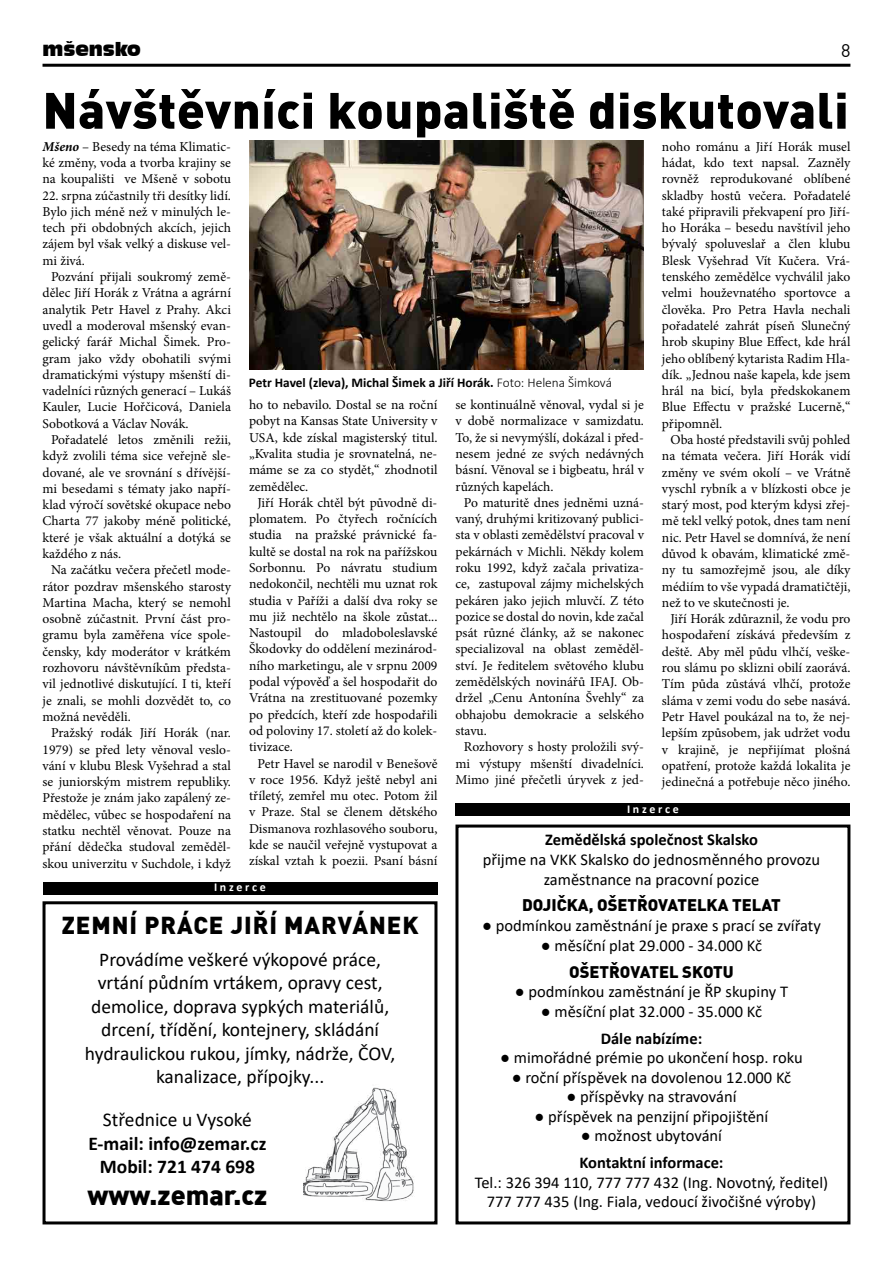
<style>
.page{position:relative;width:893px;height:1263px;background:#fff}
.page>*{position:absolute;margin:0;border:0;box-sizing:border-box;transform-origin:0 0}
.t1{font:900 50.25px "Unient DINCE";letter-spacing:.01em;color:#000}
.t2{font:900 27px "Unient DINCE";color:#000}
.t3{font:900 24px "Unient DINCE";letter-spacing:.04em;color:#000}
.t4{font:19.5px/23.4px "Calibri";color:#000;text-align:center}
.t5{font:700 19.5px/23.4px "Calibri";color:#000;text-align:center}
.t6{font:18px "Incised 901 BT Compact";color:#000}
.t7{font:18px "Unient DINCE";color:#000}
.t8{font:16.5px/19.5px "Calibri";color:#000;text-align:center}
.t9{font:700 16.5px "Calibri";color:#000}
.t10{font:900 16.5px "Unient DINCE";color:#000}
.t11{font:13.65px/16.4px "Minion Pro";color:#000;text-align:justify}
.t12{font:700 13.35px "Calibri";color:#000}
.t13{font:700 12px "Calibri";color:#fff}
.s1{font-weight:700;font-style:italic}
.s2{font-weight:300}
</style>
<div class="page">
<hr style="left:43px;top:64px;width:807px;height:3px;background:#000">
<div style="left:43px;top:882px;width:394px;height:12px;background:#000"></div>
<div style="left:43px;top:901px;width:394px;height:323px;border:3px solid #000"></div>
<img style="left:303px;top:1087px;width:111px;height:114px">
<div style="left:455px;top:824px;width:395px;height:400px;border:3px solid #000"></div>
<div style="left:455px;top:804px;width:395px;height:12px;background:#000"></div>
<img style="left:249px;top:141px;width:395px;height:228px">
<h3 class="t6" style="left:43px;top:39px;width:100px">mšensko</h3>
<h3 class="t7" style="left:841px;top:39px;width:11px">8</h3>
<h1 class="t1" style="left:43px;top:76px;width:808px">Návštěvníci koupaliště diskutovali</h1>
<p class="t11" style="left:43px;top:138px;width:190px"><span class="s1">Mšeno</span> – Besedy na téma Klimatic&shy;ké změny, voda a tvorba krajiny se na koupališti ve Mšeně v sobotu</p>
<p class="t11" style="left:43px;top:187px;width:190px">22. srpna zúčastnily tři desítky lidí.<br>Bylo jich méně než v minulých le&shy;tech při obdobných akcích, jejich zájem byl však velký a diskuse vel&shy;mi živá.</p>
<p class="t11" style="left:43px;top:269px;width:190px;text-indent:8px">Pozvání přijali soukromý země&shy;dělec Jiří Horák z Vrátna a agrární analytik Petr Havel z Prahy. Akci uvedl a moderoval mšenský evan&shy;gelický farář Michal Šimek. Pro&shy;gram jako vždy obohatili svými dramatickými výstupy mšenští di&shy;vadelníci různých generací – Lukáš Kauler, Lucie Hořčicová, Daniela Sobotková a Václav Novák.</p>
<p class="t11" style="left:43px;top:431px;width:190px;text-indent:8px">Pořadatelé letos změnili režii, když zvolili téma sice veřejně sle&shy;dované, ale ve srovnání s dřívější&shy;mi besedami s tématy jako napří&shy;klad výročí sovětské okupace nebo Charta 77 jakoby méně politické, které je však aktuální a dotýká se každého z nás.</p>
<p class="t11" style="left:43px;top:562px;width:190px;text-indent:8px">Na začátku večera přečetl mode&shy;rátor pozdrav mšenského starosty Martina Macha, který se nemohl osobně zúčastnit. První část pro&shy;gramu byla zaměřena více spole&shy;čensky, kdy moderátor v krátkém rozhovoru návštěvníkům předsta&shy;vil jednotlivé diskutující. I ti, kteří je znali, se mohli dozvědět to, co možná nevěděli.</p>
<p class="t11" style="left:43px;top:725px;width:190px;text-indent:8px">Pražský rodák Jiří Horák (nar.<br>1979) se před lety věnoval veslo&shy;vání v klubu Blesk Vyšehrad a stal se juniorským mistrem republiky.<br>Přestože je znám jako zapálený ze&shy;mědělec, vůbec se hospodaření na statku nechtěl věnovat. Pouze na přání dědečka studoval zeměděl&shy;skou univerzitu v Suchdole, i když</p>
<p class="t11" style="left:662px;top:138px;width:190px">noho románu a Jiří Horák musel hádat, kdo text napsal. Zazněly rovněž reprodukované oblíbené skladby hostů večera. Pořadatelé také připravili překvapení pro Jiří&shy;ho Horáka – besedu navštívil jeho bývalý spoluveslař a člen klubu Blesk Vyšehrad Vít Kučera. Vrá&shy;tenského zemědělce vychválil jako velmi houževnatého sportovce a člověka. Pro Petra Havla nechali pořadatelé zahrát píseň Slunečný hrob skupiny Blue Effect, kde hrál jeho oblíbený kytarista Radim Hla&shy;dík. „Jednou naše kapela, kde jsem hrál na bicí, byla předskokanem Blue Effectu v pražské Lucerně,“ připomněl.</p>
<p class="t11" style="left:662px;top:431px;width:190px;text-indent:8px">Oba hosté představili svůj pohled na témata večera. Jiří Horák vidí změny ve svém okolí – ve Vrátně vyschl rybník a v blízkosti obce je starý most, pod kterým kdysi zřej&shy;mě tekl velký potok, dnes tam není nic. Petr Havel se domnívá, že není důvod k obavám, klimatické změ&shy;ny tu samozřejmě jsou, ale díky médiím to vše vypadá dramatičtěji, než to ve skutečnosti je.</p>
<p class="t11" style="left:662px;top:611px;width:190px;text-indent:8px">Jiří Horák zdůraznil, že vodu pro hospodaření získává především z deště. Aby měl půdu vlhčí, veške&shy;rou slámu po sklizni obilí zaorává.<br>Tím půda zůstává vlhčí, protože sláma v zemi vodu do sebe nasává.<br>Petr Havel poukázal na to, že nej&shy;lepším způsobem, jak udržet vodu v krajině, je nepřijímat plošná opatření, protože každá lokalita je jedinečná a potřebuje něco jiného.</p>
<p class="t12" style="left:249px;top:373px;width:364px">Petr Havel (zleva), Michal Šimek a Jiří Horák. <span class="s2">Foto: Helena Šimková</span></p>
<p class="t11" style="left:249px;top:397px;width:190px">ho to nebavilo. Dostal se na roční pobyt na Kansas State University v USA, kde získal magisterský titul. „Kvalita studia je srovnatelná, ne&shy;máme se za co stydět,“ zhodnotil zemědělec.</p>
<p class="t11" style="left:249px;top:494px;width:190px;text-indent:8px">Jiří Horák chtěl být původně di&shy;plomatem. Po čtyřech ročnících studia na pražské právnické fa&shy;kultě se dostal na rok na pařížskou Sorbonnu. Po návratu studium nedokončil, nechtěli mu uznat rok studia v Paříži a další dva roky se mu již nechtělo na škole zůstat...<br>Nastoupil do mladoboleslavské Škodovky do oddělení mezinárod&shy;ního marketingu, ale v srpnu 2009 podal výpověď a šel hospodařit do Vrátna na zrestituované pozemky po předcích, kteří zde hospodařili od poloviny 17. století až do kolek&shy;tivizace.</p>
<p class="t11" style="left:249px;top:755px;width:190px;text-indent:8px">Petr Havel se narodil v Benešově v roce 1956. Když ještě nebyl ani tříletý, zemřel mu otec. Potom žil v Praze. Stal se členem dětského Dismanova rozhlasového souboru, kde se naučil veřejně vystupovat a získal vztah k poezii. Psaní básní</p>
<p class="t11" style="left:455px;top:397px;width:190px">se kontinuálně věnoval, vydal si je v době normalizace v samizdatu.<br>To, že si nevymýšlí, dokázal i před&shy;nesem jedné ze svých nedávných básní. Věnoval se i bigbeatu, hrál v různých kapelách.</p>
<p class="t11" style="left:455px;top:494px;width:190px;text-indent:8px">Po maturitě dnes jedněmi uzná&shy;vaný, druhými kritizovaný publici&shy;sta v oblasti zemědělství pracoval v pekárnách v Michli. Někdy kolem roku 1992, když začala privatiza&shy;ce, zastupoval zájmy michelských pekáren jako jejich mluvčí. Z této pozice se dostal do novin, kde začal psát různé články, až se nakonec specializoval na oblast zeměděl&shy;ství. Je ředitelem světového klubu zemědělských novinářů IFAJ. Ob&shy;držel „Cenu Antonína Švehly“ za obhajobu demokracie a selského stavu.</p>
<p class="t11" style="left:455px;top:739px;width:190px;text-indent:8px">Rozhovory s hosty proložili svý&shy;mi výstupy mšenští divadelníci.<br>Mimo jiné přečetli úryvek z jed-</p>
<p class="t13" style="left:627px;top:800px;width:53px">I n z e r c e</p>
<p class="t9" style="left:545px;top:828px;width:214px">Zemědělská společnost Skalsko</p>
<p class="t8" style="left:483px;top:849px;width:339px">přijme na VKK Skalsko do jednosměnného provozu zaměstnance na pracovní pozice</p>
<p class="t10" style="left:522px;top:894px;width:260px">DOJIČKA, OŠETŘOVATELKA TELAT</p>
<p class="t8" style="left:482px;top:915px;width:340px">● podmínkou zaměstnání je praxe s prací se zvířaty</p>
<p class="t8" style="left:541px;top:935px;width:223px">● měsíční plat 29.000 - 34.000 Kč</p>
<p class="t10" style="left:569px;top:960px;width:166px">OŠETŘOVATEL SKOTU</p>
<p class="t8" style="left:515px;top:981px;width:275px">● podmínkou zaměstnání je ŘP skupiny T</p>
<p class="t8" style="left:541px;top:1001px;width:223px">● měsíční plat 32.000 - 35.000 Kč</p>
<p class="t9" style="left:601px;top:1026px;width:103px">Dále nabízíme:</p>
<p class="t8" style="left:500px;top:1047px;width:304px">● mimořádné prémie po ukončení hosp. roku</p>
<p class="t8" style="left:512px;top:1067px;width:281px">● roční příspěvek na dovolenou 12.000 Kč</p>
<p class="t8" style="left:566px;top:1086px;width:171px">● příspěvky na stravování</p>
<p class="t8" style="left:535px;top:1106px;width:235px">● příspěvek na penzijní připojištění</p>
<p class="t8" style="left:581px;top:1125px;width:143px">● možnost ubytování</p>
<p class="t9" style="left:579px;top:1151px;width:146px">Kontaktní informace:</p>
<p class="t8" style="left:475px;top:1172px;width:355px">Tel.: 326 394 110, 777 777 432 (Ing. Novotný, ředitel)<br>777 777 435 (Ing. Fiala, vedoucí živočišné výroby)</p>
<p class="t13" style="left:214px;top:878px;width:53px">I n z e r c e</p>
<h3 class="t3" style="left:62px;top:908px;width:358px">ZEMNÍ PRÁCE JIŘÍ MARVÁNEK</h3>
<h3 class="t4" style="left:85px;top:947px;width:312px">Provádíme veškeré výkopové práce, vrtání půdním vrtákem, opravy cest, demolice, doprava sypkých materiálů, drcení, třídění, kontejnery, skládání hydraulickou rukou, jímky, nádrže, ČOV, kanalizace, přípojky...</h3>
<h3 class="t4" style="left:103px;top:1107px;width:150px">Střednice u Vysoké</h3>
<h3 class="t5" style="left:88px;top:1131px;width:179px">E-mail: info@zemar.cz<br>Mobil: 721 474 698</h3>
<h2 class="t2" style="left:87px;top:1177px;width:182px">www.zemar.cz</h2>
</div>
